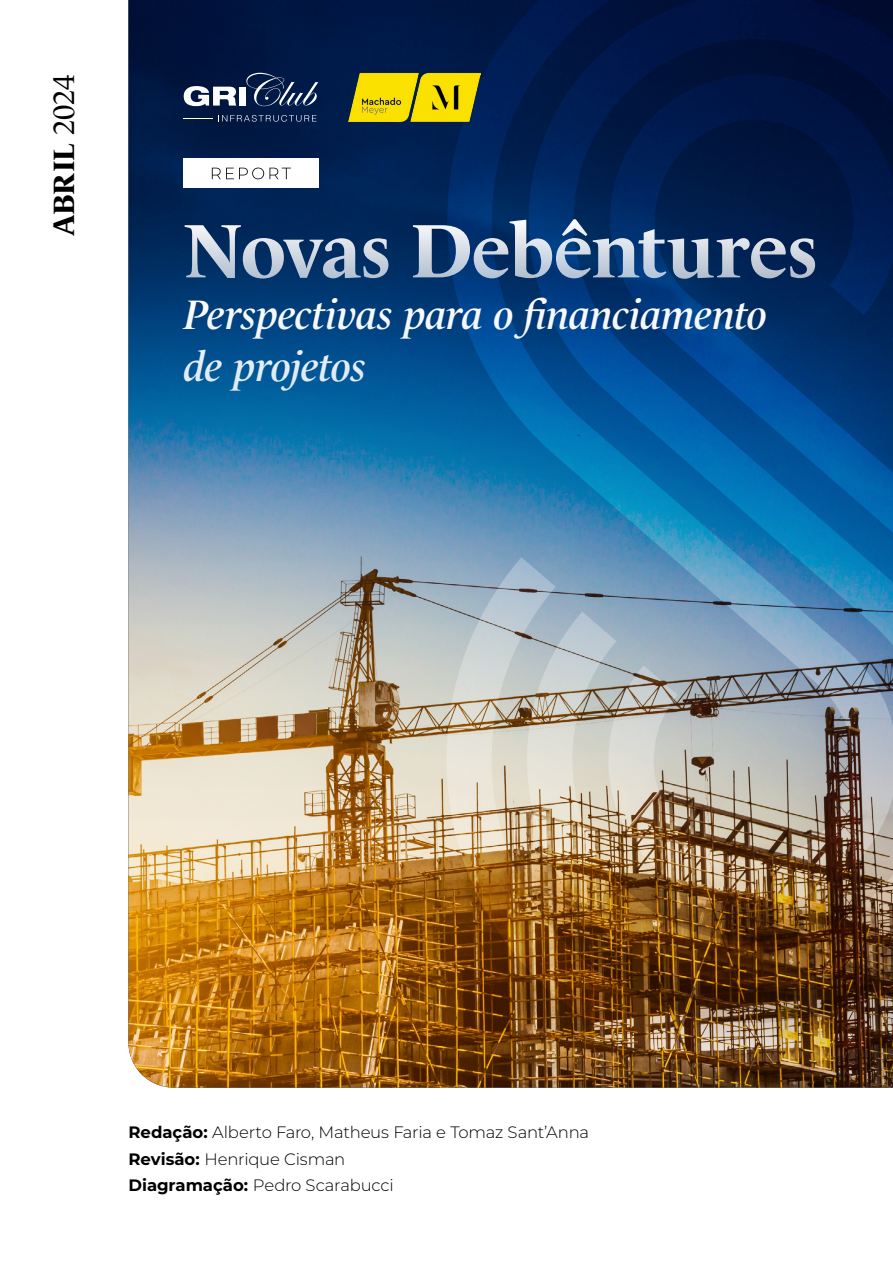
<style>
.page{position:relative;width:893px;height:1263px;background:#fff}
.page>*{position:absolute;margin:0;border:0;box-sizing:border-box;transform-origin:0 0}
.t1{font:700 77.25px "Le Monde Livre Std";letter-spacing:-.015em;color:#fff}
.t2{font:italic 600 42px/52.5px "Le Monde Livre Std";letter-spacing:-.015em;color:#fff}
.t3{font:700 30px "Le Monde Livre Std";color:#000}
.t4{font:300 16.5px/26.7px "Montserrat";letter-spacing:-.015em;color:#000}
.s1{font-weight:400}
.s2{font-weight:700}
</style>
<div class="page">
<img style="left:128px;top:0;width:765px;height:1087px">
<img style="left:429px;top:0;width:464px;height:1084px">
<svg style="left:184px;top:86px;width:52px;height:20px"></svg>
<div style="left:239px;top:87px;width:7px;height:19px;background:#fff"></div>
<svg style="left:246px;top:73px;width:72px;height:33px;background:#2a3f64"></svg>
<svg style="left:184px;top:115px;width:133px;height:7px"></svg>
<img style="left:348px;top:72px;width:132px;height:51px">
<div style="left:184px;top:159px;width:135px;height:29px;background:#fff"></div>
<svg style="left:212px;top:168px;width:79px;height:11px"></svg>
<h3 class="t3" style="left:46px;top:236px;width:163px;rotate:-90deg">ABRIL <span class="s1">2024</span></h3>
<h1 class="t1" style="left:184px;top:205px;width:635px">Novas Debêntures</h1>
<h2 class="t2" style="left:184px;top:288px;width:585px">Perspectivas para o financiamento de projetos</h2>
<p class="t4" style="left:128px;top:1118px;width:462px"><span class="s2">Redação:</span> Alberto Faro, Matheus Faria e Tomaz Sant’Anna<br><span class="s2">Revisão:</span> Henrique Cisman<br><span class="s2">Diagramação:</span> Pedro Scarabucci</p>
</div>
